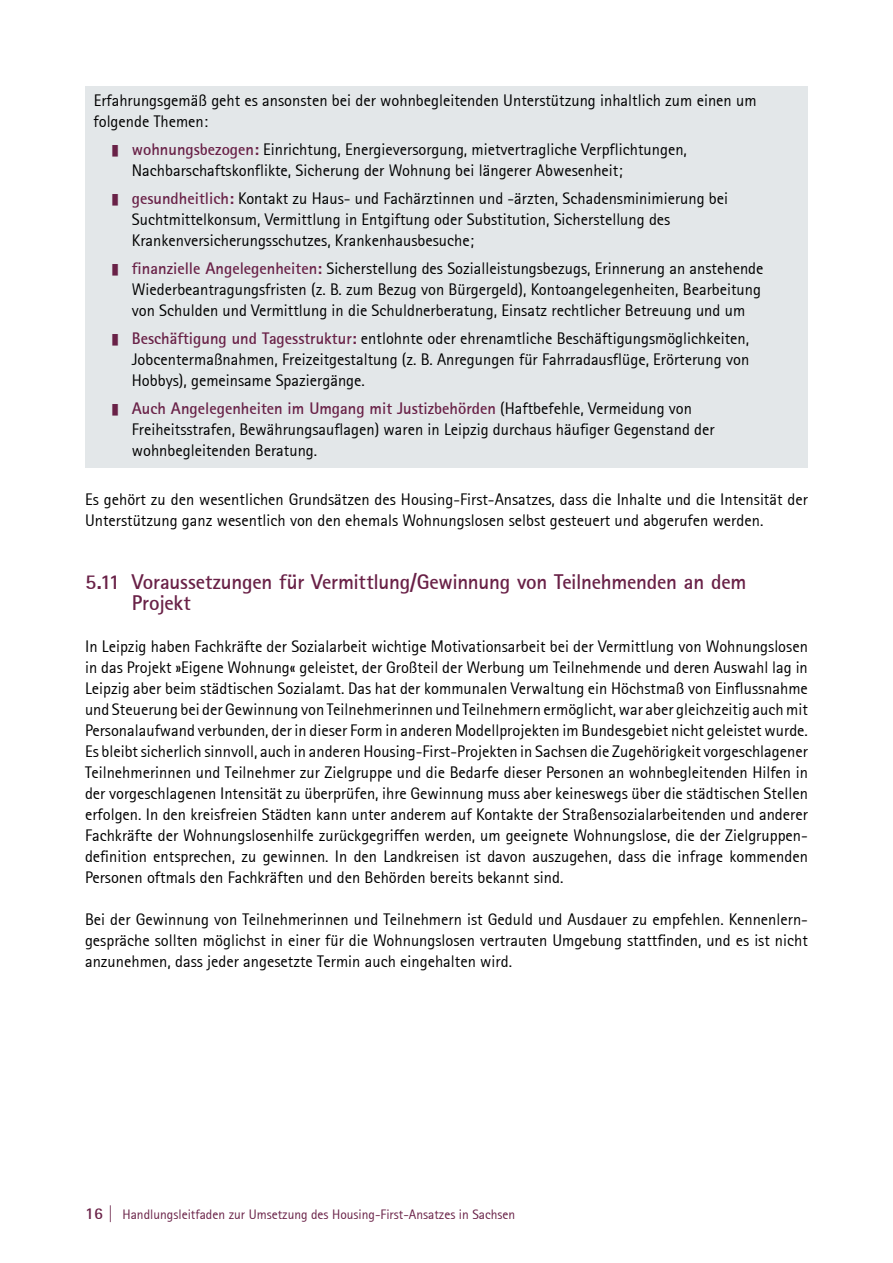
<style>
.page{position:relative;width:893px;height:1263px;background:#fff}
.page>*{position:absolute;margin:0;border:0;box-sizing:border-box;transform-origin:0 0}
.H2-Überschriften{font:700 21px/21px "Rotis Sans Serif";letter-spacing:-.015em;color:#692147}
.P_INH_allg_block-1-Abstand{font:16.5px/21px "Rotis Sans Serif";color:#000}
.P_INH_allg_block-2-Abstand-danach_1-davo{font:16.5px/21px "Rotis Sans Serif";color:#000}
.P_INH_allg_grauer-Kasten-0_3-Abstand{font:16.5px/21px "Rotis Sans Serif";color:#000}
.t1{font:13.5px "Rotis Sans Serif";color:#692147}
.s1{font-weight:700;color:#692147}
.s2{font-weight:700;font-size:16.5px}
</style>
<div class="page">
<div style="left:85px;top:86px;width:723px;height:61px;background:#e3e7e9"></div>
<div style="left:85px;top:131px;width:723px;height:57px;background:#e3e7e9"></div>
<div style="left:85px;top:180px;width:723px;height:78px;background:#e3e7e9"></div>
<div style="left:85px;top:249px;width:723px;height:79px;background:#e3e7e9"></div>
<div style="left:85px;top:319px;width:723px;height:79px;background:#e3e7e9"></div>
<div style="left:85px;top:389px;width:723px;height:78px;background:#e3e7e9"></div>
<p class="P_INH_allg_grauer-Kasten-0_3-Abstand" style="left:94px;top:90px;width:664px">Erfahrungsgemäß geht es ansonsten bei der wohnbegleitenden Unterstützung inhaltlich zum einen um folgende Themen:</p>
<p class="P_INH_allg_block-1-Abstand" style="left:132px;top:139px;width:557px"><span class="s1">wohnungsbezogen:</span> Einrichtung, Energieversorgung, mietvertragliche Verpflichtungen,<br>Nachbarschaftskonflikte, Sicherung der Wohnung bei längerer Abwesenheit;</p>
<p class="P_INH_allg_block-1-Abstand" style="left:132px;top:188px;width:598px"><span class="s1">gesundheitlich:</span> Kontakt zu Haus- und Fachärztinnen und -ärzten, Schadensminimierung bei<br>Suchtmittelkonsum, Vermittlung in Entgiftung oder Substitution, Sicherstellung des<br>Krankenversicherungsschutzes, Krankenhausbesuche;</p>
<p class="P_INH_allg_block-1-Abstand" style="left:132px;top:258px;width:633px"><span class="s1">finanzielle Angelegenheiten:</span> Sicherstellung des Sozialleistungsbezugs, Erinnerung an anstehende<br>Wiederbeantragungsfristen (z. B. zum Bezug von Bürgergeld), Kontoangelegenheiten, Bearbeitung von Schulden und Vermittlung in die Schuldnerberatung, Einsatz rechtlicher Betreuung und um</p>
<p class="P_INH_allg_block-1-Abstand" style="left:132px;top:327px;width:619px;text-align:justify"><span class="s1">Beschäftigung und Tagesstruktur:</span> entlohnte oder ehrenamtliche Beschäftigungsmöglichkeiten, Jobcentermaßnahmen, Freizeitgestaltung (z. B. Anregungen für Fahrradausflüge, Erörterung von Hobbys), gemeinsame Spaziergänge.</p>
<p class="P_INH_allg_block-1-Abstand" style="left:132px;top:397px;width:584px"><span class="s1">Auch Angelegenheiten im Umgang mit Justizbehörden</span> (Haftbefehle, Vermeidung von<br>Freiheitsstrafen, Bewährungsauflagen) waren in Leipzig durchaus häufiger Gegenstand der wohnbegleitenden Beratung.</p>
<p class="P_INH_allg_block-2-Abstand-danach_1-davo" style="left:85px;top:489px;width:724px">Es gehört zu den wesentlichen Grundsätzen des Housing-First-Ansatzes, dass die Inhalte und die Intensität der<br>Unterstützung ganz wesentlich von den ehemals Wohnungslosen selbst gesteuert und abgerufen werden.</p>
<h2 class="H2-Überschriften" style="left:132px;top:571px;width:616px;text-indent:-47px">5.11 Voraussetzungen für Vermittlung/Gewinnung von Teilnehmenden an dem<br>Projekt</h2>
<p class="P_INH_allg_block-1-Abstand" style="left:85px;top:636px;width:724px;text-align:justify">In Leipzig haben Fachkräfte der Sozialarbeit wichtige Motivationsarbeit bei der Vermittlung von Wohnungslosen in das Projekt »Eigene Wohnung« geleistet, der Großteil der Werbung um Teilnehmende und deren Auswahl lag in Leipzig aber beim städtischen Sozialamt. Das hat der kommunalen Verwaltung ein Höchstmaß von Einflussnahme und Steuerung bei der Gewinnung von Teilnehmerinnen und Teilnehmern ermöglicht, war aber gleichzeitig auch mit Personalaufwand verbunden, der in dieser Form in anderen Modellprojekten im Bundesgebiet nicht geleistet wurde.<br>Es bleibt sicherlich sinnvoll, auch in anderen Housing-First-Projekten in Sachsen die Zugehörigkeit vorgeschlagener Teilnehmerinnen und Teilnehmer zur Zielgruppe und die Bedarfe dieser Personen an wohnbegleitenden Hilfen in der vorgeschlagenen Intensität zu überprüfen, ihre Gewinnung muss aber keineswegs über die städtischen Stellen erfolgen. In den kreisfreien Städten kann unter anderem auf Kontakte der Straßensozialarbeitenden und anderer Fachkräfte der Wohnungslosenhilfe zurückgegriffen werden, um geeignete Wohnungslose, die der Zielgruppen&shy;definition entsprechen, zu gewinnen. In den Landkreisen ist davon auszugehen, dass die infrage kommenden Personen oftmals den Fachkräften und den Behörden bereits bekannt sind.</p>
<p class="P_INH_allg_block-1-Abstand" style="left:85px;top:909px;width:724px;text-align:justify">Bei der Gewinnung von Teilnehmerinnen und Teilnehmern ist Geduld und Ausdauer zu empfehlen. Kennenlern&shy;gespräche sollten möglichst in einer für die Wohnungslosen vertrauten Umgebung stattfinden, und es ist nicht anzunehmen, dass jeder angesetzte Termin auch eingehalten wird.</p>
<p class="t1" style="left:85px;top:1207px;width:432px"><span class="s2">16 |</span> Handlungsleitfaden zur Umsetzung des Housing-First-Ansatzes in Sachsen</p>
</div>
